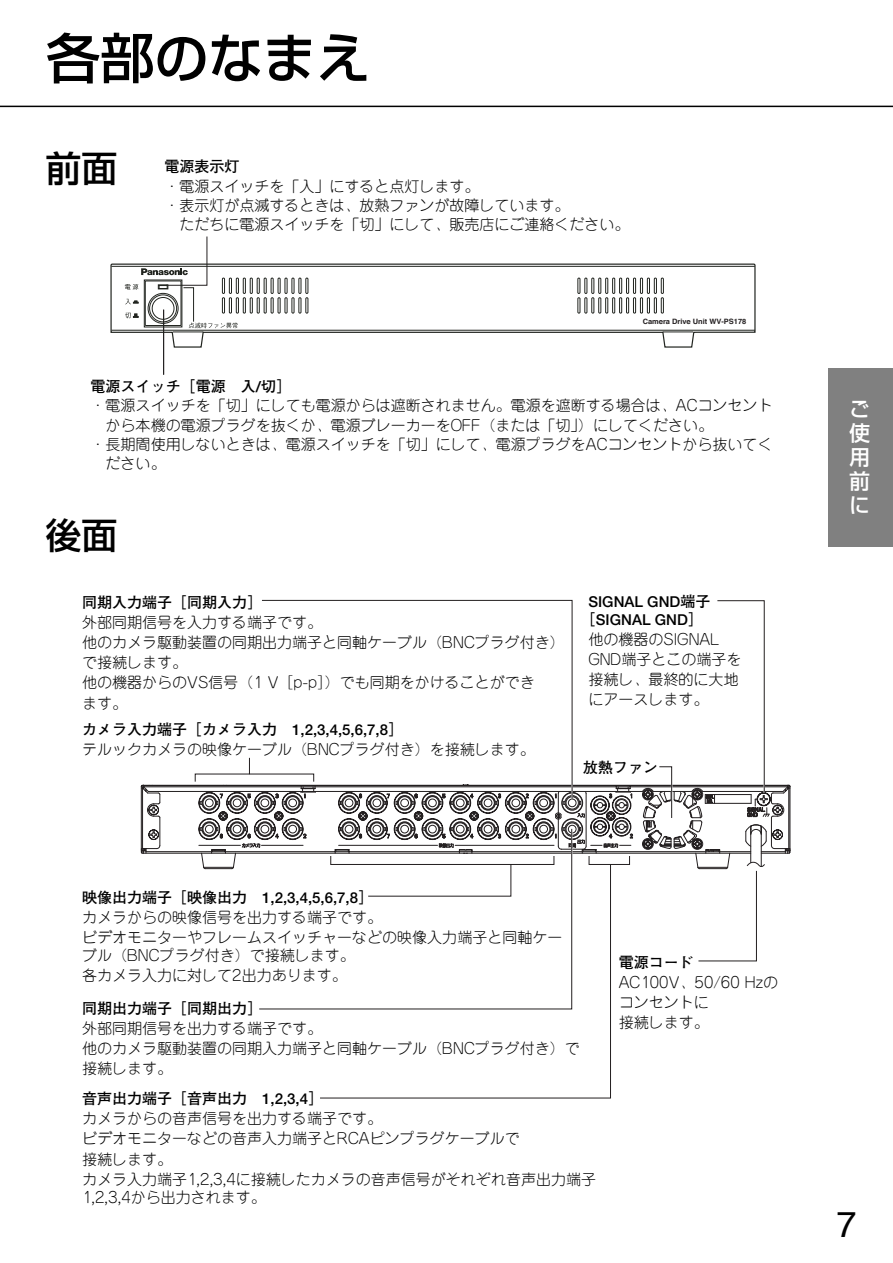
<style>
.page{position:relative;width:893px;height:1263px;background:#fff}
.page>*{position:absolute;margin:0;border:0;box-sizing:border-box;transform-origin:0 0}
.t1{font:500 54px "Shin Go";color:#000}
.t2{font:500 36px "Shin Go";color:#000}
.t3{font:36px "Helvetica";color:#000}
.t4{font:500 21px/24px "Shin Go";color:#fff;text-align:justify}
.t5{font:300 15px/20.1px "Jun 101";color:#000}
.t6{font:700 15px/18px "Futo Go B101";color:#000;text-align:center}
.t7{font:700 7.35px "Helvetica";color:#231f20}
</style>
<div class="page">
<hr style="left:0;top:106px;width:892px;height:1px;background:#000">
<div style="left:828px;top:368px;width:64px;height:178px;background:#808080"></div>
<hr style="left:163px;top:310px;width:1px;height:65px;background:#231f20">
<svg style="left:110px;top:264px;width:645px;height:84px"></svg>
<hr style="left:662px;top:332px;width:31px;height:1px;background:#21241f">
<svg style="left:111px;top:237px;width:644px;height:94px"></svg>
<svg style="left:140px;top:599px;width:651px;height:289px"></svg>
<svg style="left:319px;top:766px;width:353px;height:332px"></svg>
<svg style="left:259px;top:828px;width:497px;height:181px"></svg>
<h1 class="t1" style="left:46px;top:38px;width:326px">各部のなまえ</h1>
<h2 class="t2" style="left:46px;top:155px;width:73px">前面</h2>
<p class="t6" style="left:164px;top:159px;width:76px">電源表示灯</p>
<p class="t5" style="left:164px;top:178px;width:316px">・電源スイッチを「入」にすると点灯します。</p>
<p class="t5" style="left:164px;top:197px;width:406px">・表示灯が点滅するときは、放熱ファンが故障しています。</p>
<p class="t5" style="left:179px;top:217px;width:451px">ただちに電源スイッチを「切」にして、販売店にご連絡ください。</p>
<p class="t7" style="left:642px;top:319px;width:105px">Camera Drive Unit WV-PS178</p>
<p class="t6" style="left:91px;top:379px;width:202px">電源スイッチ［電源　入/切］</p>
<p class="t5" style="left:91px;top:398px;width:683px">・電源スイッチを「切」にしても電源からは遮断されません。電源を遮断する場合は、ACコンセント</p>
<p class="t5" style="left:106px;top:417px;width:609px">から本機の電源プラグを抜くか、電源ブレーカーをOFF（または「切」）にしてください。</p>
<p class="t5" style="left:91px;top:436px;width:683px">・長期間使用しないときは、電源スイッチを「切」にして、電源プラグをACコンセントから抜いてく</p>
<p class="t5" style="left:106px;top:455px;width:61px">ださい。</p>
<h2 class="t2" style="left:45px;top:522px;width:73px">後面</h2>
<p class="t6" style="left:82px;top:595px;width:182px">同期入力端子［同期入力］</p>
<p class="t5" style="left:82px;top:614px;width:484px">外部同期信号を入力する端子です。<br>他のカメラ駆動装置の同期出力端子と同軸ケーブル（BNCプラグ付き）で接続します。<br>他の機器からのVS信号（1 V［p-p］）でも同期をかけることができ<br>ます。</p>
<p class="t6" style="left:82px;top:722px;width:322px">カメラ入力端子［カメラ入力　1,2,3,4,5,6,7,8］</p>
<p class="t5" style="left:82px;top:742px;width:454px">テルックカメラの映像ケーブル（BNCプラグ付き）を接続します。</p>
<p class="t6" style="left:581px;top:594px;width:131px">SIGNAL GND端子［SIGNAL GND］</p>
<p class="t5" style="left:588px;top:631px;width:155px">他の機器のSIGNAL<br>GND端子とこの端子を接続し、最終的に大地にアースします。</p>
<p class="t6" style="left:583px;top:760px;width:76px">放熱ファン</p>
<p class="t6" style="left:82px;top:890px;width:292px">映像出力端子［映像出力　1,2,3,4,5,6,7,8］</p>
<p class="t5" style="left:82px;top:909px;width:481px">カメラからの映像信号を出力する端子です。<br>ビデオモニターやフレームスイッチャーなどの映像入力端子と同軸ケー</p>
<p class="t5" style="left:82px;top:948px;width:274px">ブル（BNCプラグ付き）で接続します。各カメラ入力に対して2出力あります。</p>
<p class="t6" style="left:82px;top:1001px;width:182px">同期出力端子［同期出力］</p>
<p class="t5" style="left:82px;top:1020px;width:499px">外部同期信号を出力する端子です。<br>他のカメラ駆動装置の同期入力端子と同軸ケーブル（BNCプラグ付き）で接続します。</p>
<p class="t6" style="left:82px;top:1091px;width:242px">音声出力端子［音声出力　1,2,3,4］</p>
<p class="t5" style="left:82px;top:1111px;width:515px">カメラからの音声信号を出力する端子です。<br>ビデオモニターなどの音声入力端子とRCAピンプラグケーブルで<br>接続します。<br>カメラ入力端子1,2,3,4に接続したカメラの音声信号がそれぞれ音声出力端子</p>
<p class="t5" style="left:82px;top:1189px;width:185px">1,2,3,4から出力されます。</p>
<p class="t6" style="left:618px;top:955px;width:76px">電源コード</p>
<p class="t5" style="left:618px;top:974px;width:161px">AC100V、50/60 Hzのコンセントに<br>接続します。</p>
<h3 class="t4" style="left:849px;top:399px;width:22px">ご使用前に</h3>
<h2 class="t3" style="left:836px;top:1209px;width:22px">7</h2>
</div>
